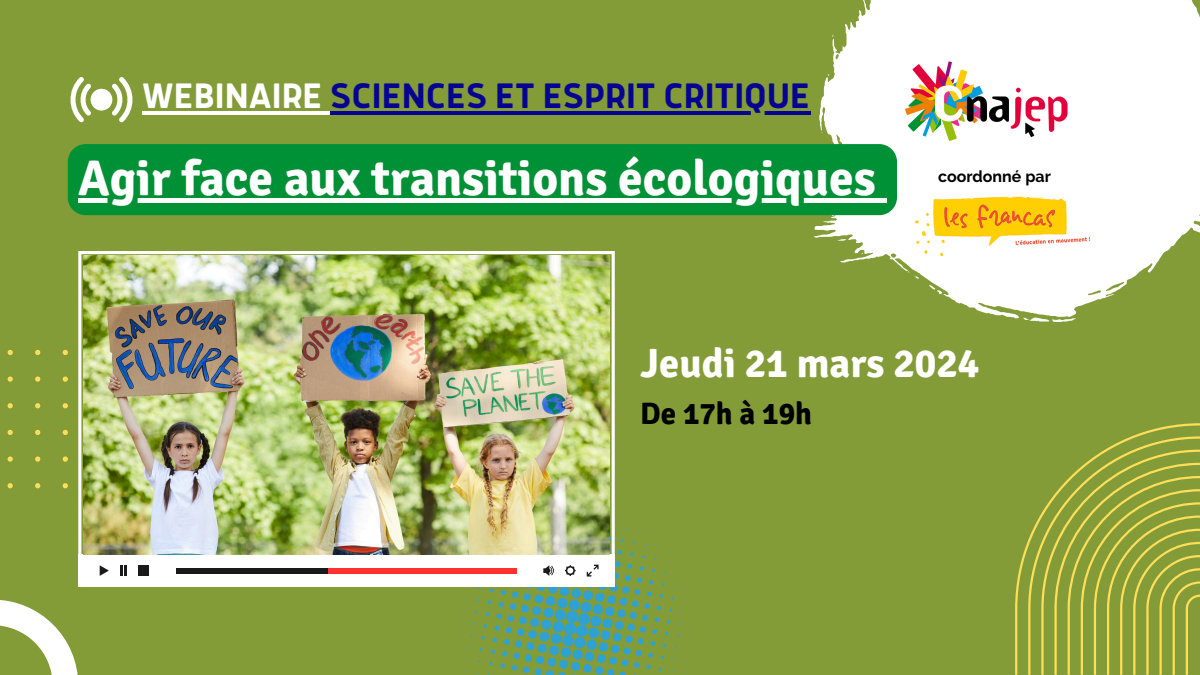
<style>
.page{position:relative;width:1200px;height:675px;background:#839c38}
.page>*{position:absolute;margin:0;border:0;box-sizing:border-box;transform-origin:0 0}
.t1{font:700 49.6px "Signika";color:#fff}
.t2{font:700 40.6px "Signika";color:#fff}
.t3{font:700 39px "Anteb";color:#060491}
.t4{font:700 31px "Signika";color:#000}
.t5{font:700 16px "Raleway";color:#000}
.s1{color:#fff}
</style>
<div class="page">
<svg style="left:78px;top:251px;width:536px;height:303px;background:#dae1c4"></svg>
<div style="left:78px;top:554px;width:536px;height:33px;background:#fff"></div>
<svg style="left:100px;top:565px;width:9px;height:11px"></svg>
<svg style="left:121px;top:565px;width:6px;height:11px"></svg>
<div style="left:139px;top:565px;width:10px;height:11px;background:#1a1a1a"></div>
<svg style="left:459px;top:508px;width:234px;height:167px"></svg>
<div style="left:176px;top:568px;width:341px;height:5px;background:#ff3131"></div>
<div style="left:176px;top:568px;width:151px;height:5px;background:#1a1a1a"></div>
<svg style="left:7px;top:350px;width:76px;height:138px"></svg>
<img style="left:83px;top:255px;width:527px;height:299px">
<svg style="left:1015px;top:423px;width:185px;height:252px"></svg>
<svg style="left:1028px;top:436px;width:172px;height:239px"></svg>
<svg style="left:1041px;top:450px;width:159px;height:225px"></svg>
<svg style="left:1054px;top:463px;width:146px;height:212px"></svg>
<svg style="left:70px;top:77px;width:63px;height:46px"></svg>
<svg style="left:0;top:600px;width:78px;height:75px"></svg>
<svg style="left:814px;top:0;width:386px;height:322px;fill:#fff"></svg>
<img style="left:906px;top:54px;width:161px;height:86px">
<img style="left:913px;top:196px;width:181px;height:61px">
<hr style="left:142px;top:111px;width:188px;height:3px;background:#fff">
<hr style="left:330px;top:111px;width:480px;height:3px;background:#060491">
<div style="left:68px;top:144px;width:829px;height:71px;background:#009036;border-radius:18px"></div>
<div style="left:78px;top:198px;width:798px;height:5px;background:#fff"></div>
<div style="left:876px;top:198px;width:11px;height:5px;background:#fff"></div>
<p class="t3" style="left:142px;top:79px;width:670px"><span class="s1">WEBINAIRE</span> SCIENCES ET ESPRIT CRITIQUE</p>
<p class="t1" style="left:78px;top:148px;width:799px">Agir face aux transitions écologiques</p>
<p class="t5" style="left:938px;top:166px;width:114px">coordonné par</p>
<h2 class="t2" style="left:640px;top:338px;width:341px">Jeudi 21 mars 2024</h2>
<h1 class="t4" style="left:640px;top:395px;width:173px">De 17h à 19h</h1>
</div>
